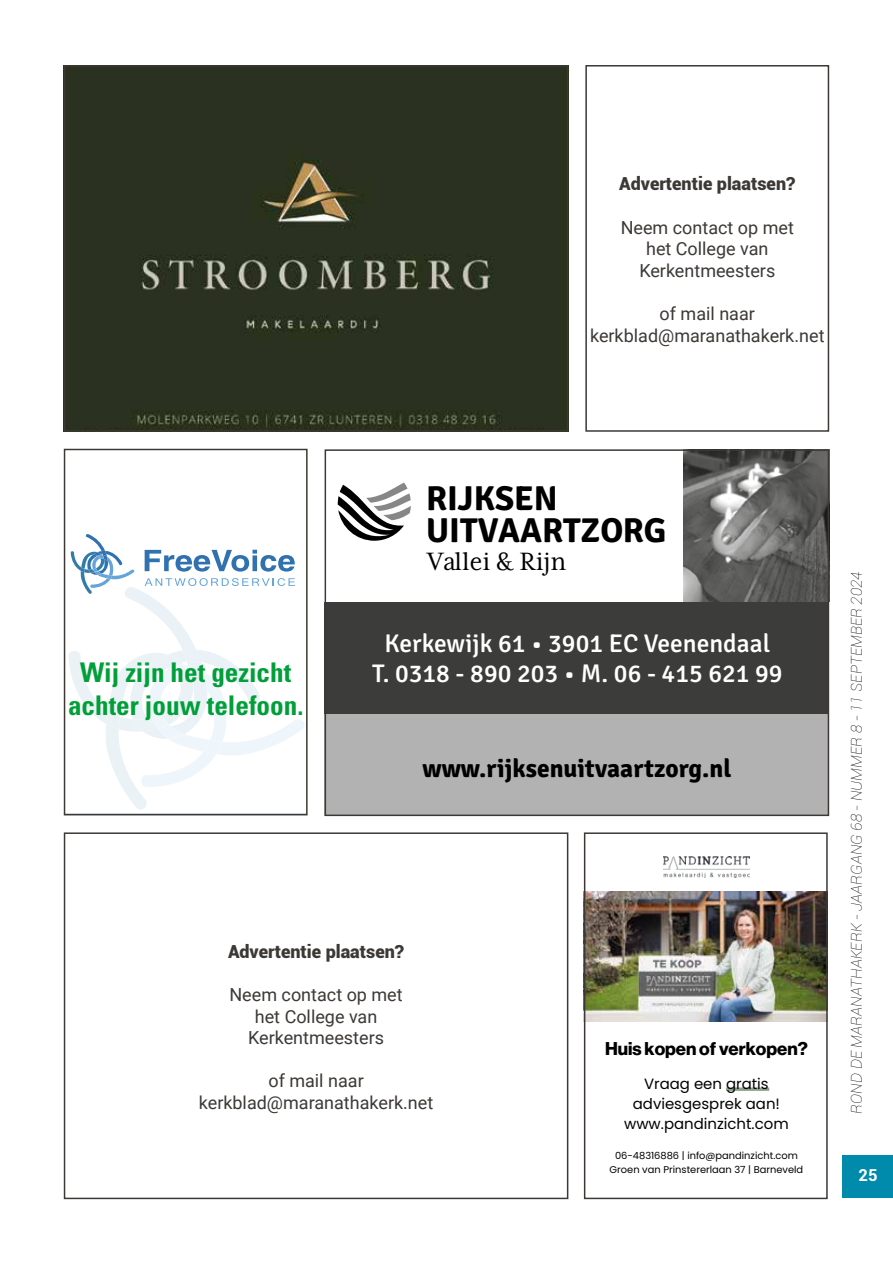
<style>
.page{position:relative;width:893px;height:1263px;background:#fff}
.page>*{position:absolute;margin:0;border:0;box-sizing:border-box;transform-origin:0 0}
.t1{font:700 34.5px/31.7px "Signika";color:#000}
.t2{font:28.8px "Mrs Eaves XL Serif Nar OT";color:#000}
.t3{font:700 condensed 27.15px/32.5px "Univers LT Std";color:#019f39;text-align:center}
.t4{font:500 25.5px/30.8px "Signika";color:#fff;text-align:center}
.t5{font:700 25.5px "Signika";color:#000}
.t6{font:18.15px "N Haas Grotesk DS Pro 75 Bd";color:#000}
.t7{font:18px/21.6px "Roboto";color:#3c3935;text-align:center}
.t8{font:900 18px "Roboto";color:#3c3935}
.t9{font:700 16.5px "Roboto";color:#fff}
.t10{font:italic 100 15px "Roboto";color:#000}
.t11{font:14.85px/20.4px "Poppins";color:#000;text-align:center}
.t12{font:9.75px/13.6px "Poppins";color:#000;text-align:center}
</style>
<div class="page">
<img style="left:683px;top:452px;width:143px;height:150px">
<svg style="left:338px;top:482px;width:73px;height:59px"></svg>
<div style="left:325px;top:602px;width:504px;height:112px;background:#3c3c3b"></div>
<div style="left:325px;top:714px;width:504px;height:102px;background:#b3b2b2"></div>
<div style="left:325px;top:449px;width:504px;height:367px;border:2px solid #3c3935"></div>
<div style="left:67px;top:68px;width:498px;height:361px;background:#2a3121"></div>
<div style="left:64px;top:65px;width:504px;height:367px;border:2px solid #3c3935"></div>
<div style="left:585px;top:65px;width:244px;height:367px;border:2px solid #3c3935"></div>
<svg style="left:69px;top:534px;width:235px;height:276px"></svg>
<div style="left:64px;top:449px;width:244px;height:366px;border:2px solid #3c3935"></div>
<svg style="left:726px;top:1087px;width:43px;height:4px"></svg>
<img style="left:587px;top:891px;width:238px;height:131px">
<img style="left:663px;top:857px;width:87px;height:20px">
<div style="left:584px;top:832px;width:244px;height:367px;border:2px solid #3c3935"></div>
<div style="left:64px;top:832px;width:504px;height:367px;border:2px solid #3c3935"></div>
<div style="left:842px;top:1156px;width:51px;height:42px;background:#008aab"></div>
<p class="t8" style="left:619px;top:171px;width:178px">Advertentie plaatsen?</p>
<p class="t7" style="left:621px;top:216px;width:175px">Neem contact op met het College van<br>Kerkentmeesters</p>
<p class="t7" style="left:590px;top:302px;width:236px">of mail naar kerkblad@maranathakerk.net</p>
<h1 class="t1" style="left:426px;top:480px;width:242px">RIJKSEN<br>UITVAARTZORG</h1>
<h3 class="t3" style="left:68px;top:656px;width:237px">Wij zijn het gezicht achter jouw telefoon.</h3>
<h2 class="t2" style="left:427px;top:546px;width:140px">Vallei &amp; Rijn</h2>
<h3 class="t4" style="left:372px;top:626px;width:412px">Kerkewijk 61 • 3901 EC Veenendaal<br>T. 0318 - 890 203 • M. 06 - 415 621 99</h3>
<h3 class="t5" style="left:422px;top:750px;width:310px">www.rijksenuitvaartzorg.nl</h3>
<p class="t8" style="left:228px;top:938px;width:178px">Advertentie plaatsen?</p>
<p class="t7" style="left:229px;top:983px;width:175px">Neem contact op met het College van<br>Kerkentmeesters</p>
<p class="t7" style="left:199px;top:1069px;width:236px">of mail naar kerkblad@maranathakerk.net</p>
<p class="t6" style="left:605px;top:1038px;width:204px">Huis kopen of verkopen?</p>
<p class="t11" style="left:624px;top:1073px;width:166px">Vraag een gratis adviesgesprek aan! www.pandinzicht.com</p>
<p class="t12" style="left:610px;top:1149px;width:195px">06-48316886 | info@pandinzicht.com<br>Groen van Prinstererlaan 37 | Barneveld</p>
<p class="t10" style="left:846px;top:1114px;width:543px;rotate:-90deg">ROND DE MARANATHAKERK - JAARGANG 68 - NUMMER 8 - 11 SEPTEMBER 2024</p>
<p class="t9" style="left:858px;top:1163px;width:20px">25</p>
</div>
